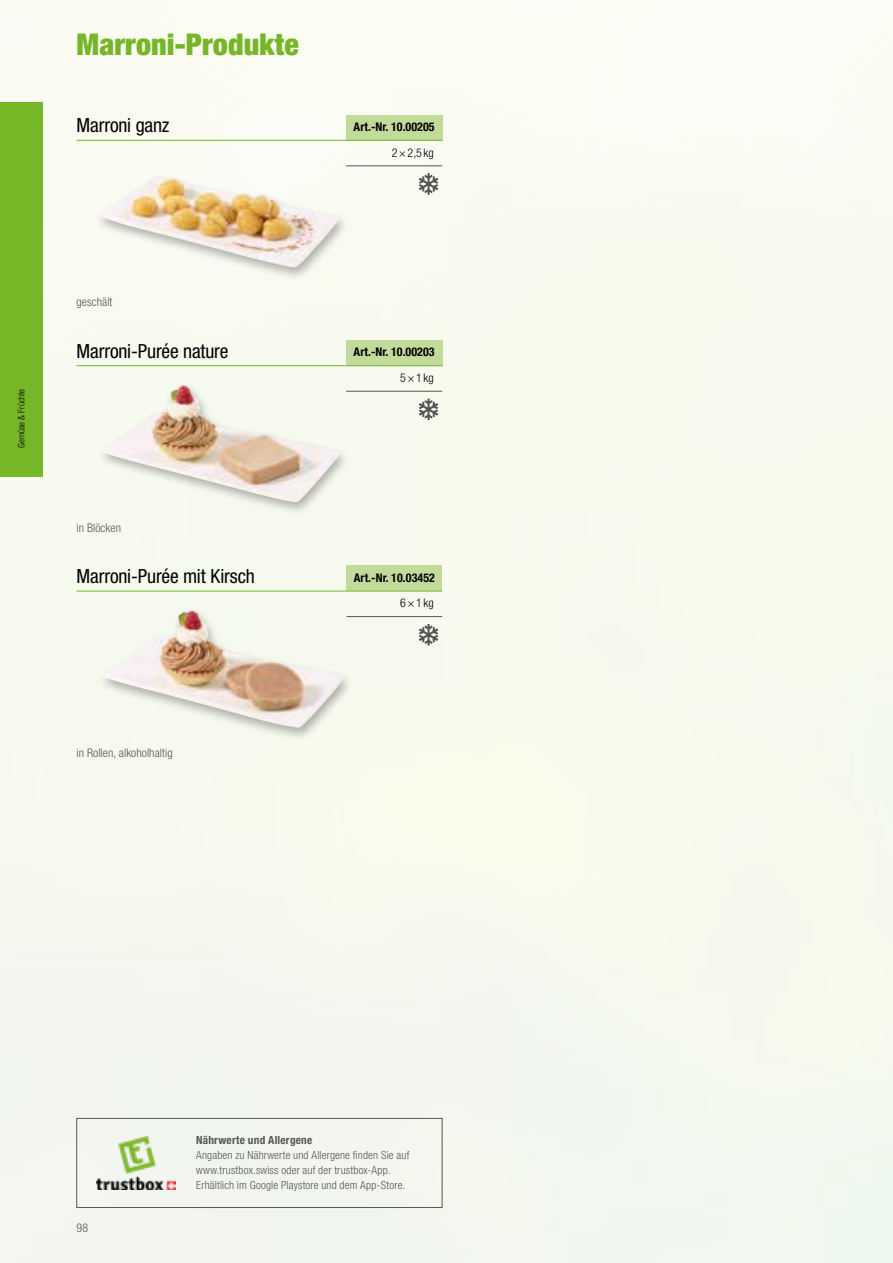
<style>
.page{position:relative;width:893px;height:1263px;background:#f7faee}
.page>*{position:absolute;margin:0;border:0;box-sizing:border-box;transform-origin:0 0}
.t1{font:900 condensed 30px "Helvetica Neue LT Std";letter-spacing:.005em;color:#75b726}
.t2{font:condensed 19.5px "Helvetica Neue LT Std";letter-spacing:-.01em;color:#000}
.t3{font:700 condensed 12px "Helvetica Neue LT Std";letter-spacing:.005em;color:#000}
.t4{font:300 condensed 12px "Helvetica Neue LT Std";letter-spacing:.005em;color:#565655}
.t5{font:300 condensed 12px "Helvetica Neue LT Std";letter-spacing:.065em;color:#000}
.t6{font:300 condensed 11.25px/15px "Helvetica Neue LT Std";letter-spacing:.015em;color:#565655}
.t7{font:700 condensed 11.25px "Helvetica Neue LT Std";letter-spacing:.02em;color:#565655}
.t8{font:300 condensed 9px "Helvetica Neue LT Std";color:#000}
</style>
<div class="page">
<div style="left:0;top:102px;width:43px;height:374px;background:#75b726"></div>
<div style="left:93px;top:172px;width:256px;height:109px;background:#000;opacity:.3"></div>
<img style="left:100px;top:176px;width:238px;height:92px">
<div style="left:97px;top:380px;width:253px;height:135px;background:#f6faee"></div>
<img style="left:103px;top:385px;width:237px;height:118px">
<div style="left:97px;top:606px;width:257px;height:135px;background:#000;opacity:.3"></div>
<img style="left:103px;top:609px;width:240px;height:119px">
<div style="left:346px;top:115px;width:96px;height:25px;background:#c3db9a"></div>
<hr style="left:346px;top:165px;width:96px;height:1px;background:#565655">
<hr style="left:77px;top:140px;width:269px;height:1px;background:#75b726">
<hr style="left:346px;top:140px;width:96px;height:1px;background:#75b726">
<svg style="left:419px;top:173px;width:19px;height:22px"></svg>
<div style="left:346px;top:340px;width:96px;height:26px;background:#c3db9a"></div>
<hr style="left:346px;top:391px;width:96px;height:1px;background:#565655">
<hr style="left:77px;top:365px;width:269px;height:1px;background:#75b726">
<hr style="left:346px;top:365px;width:96px;height:1px;background:#75b726">
<svg style="left:419px;top:399px;width:19px;height:21px"></svg>
<div style="left:347px;top:566px;width:95px;height:25px;background:#c3db9a"></div>
<hr style="left:347px;top:616px;width:95px;height:1px;background:#565655">
<hr style="left:77px;top:591px;width:270px;height:1px;background:#75b726">
<hr style="left:347px;top:591px;width:95px;height:1px;background:#75b726">
<svg style="left:419px;top:624px;width:19px;height:21px"></svg>
<div style="left:77px;top:1118px;width:365px;height:90px;border:1px solid #565655"></div>
<img style="left:97px;top:1136px;width:79px;height:54px">
<h1 class="t1" style="left:77px;top:26px;width:224px">Marroni-Produkte</h1>
<h2 class="t2" style="left:77px;top:114px;width:94px">Marroni ganz</h2>
<p class="t3" style="left:354px;top:119px;width:83px">Art.-Nr. 10.00205</p>
<p class="t5" style="left:392px;top:145px;width:44px">2×2,5kg</p>
<p class="t8" style="left:16px;top:448px;width:61px;rotate:-90deg">Gemüse &amp; Früchte</p>
<p class="t4" style="left:77px;top:295px;width:37px">geschält</p>
<h2 class="t2" style="left:77px;top:340px;width:154px">Marroni-Purée nature</h2>
<p class="t3" style="left:354px;top:345px;width:83px">Art.-Nr. 10.00203</p>
<p class="t5" style="left:400px;top:371px;width:35px">5×1kg</p>
<p class="t4" style="left:77px;top:520px;width:46px">in Blöcken</p>
<h2 class="t2" style="left:77px;top:565px;width:180px">Marroni-Purée mit Kirsch</h2>
<p class="t3" style="left:354px;top:570px;width:83px">Art.-Nr. 10.03452</p>
<p class="t5" style="left:400px;top:596px;width:35px">6×1kg</p>
<p class="t4" style="left:77px;top:746px;width:98px">in Rollen, alkoholhaltig</p>
<p class="t4" style="left:77px;top:1221px;width:13px">98</p>
<p class="t7" style="left:196px;top:1133px;width:118px">Nährwerte und Allergene</p>
<p class="t6" style="left:196px;top:1148px;width:215px">Angaben zu Nährwerte und Allergene finden Sie auf www.trustbox.swiss oder auf der trustbox-App.<br>Erhältlich im Google Playstore und dem App-Store.</p>
</div>
